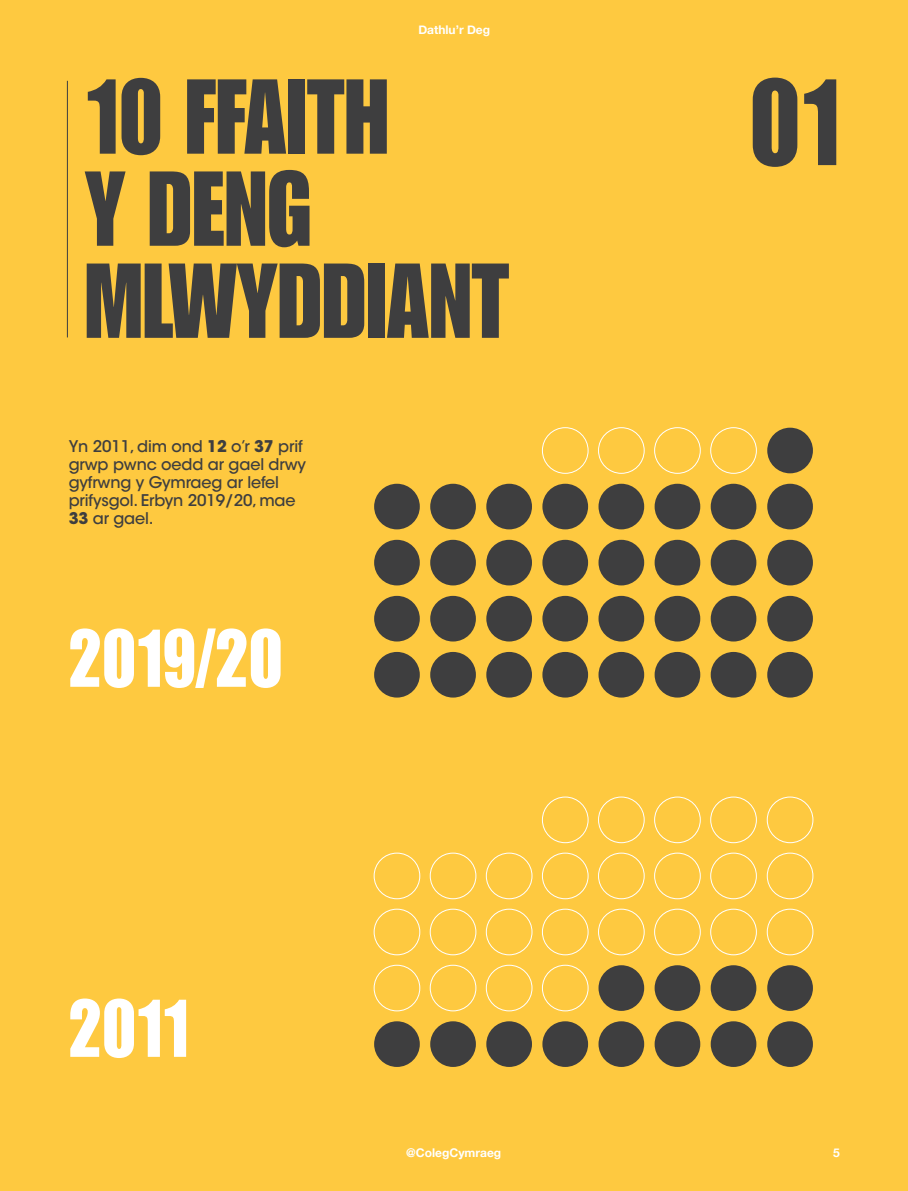
<style>
.page{position:relative;width:908px;height:1191px;background:#fff}
.page>*{position:absolute;margin:0;border:0;box-sizing:border-box;transform-origin:0 0}
.t1{font:120px "Impact LT Std";color:#3e3e3f;scale:.88 1}
.t2{font:104px/92px "Impact LT Std";color:#3e3e3f;scale:.88 1}
.t3{font:80px "Impact LT Std";color:#fff;scale:.88 1}
.t4{font:500 16px/18px "ITC Avant Garde Std";letter-spacing:-.01em;color:#3e3e3f}
.t5{font:700 12px "Helvetica Neue";color:#fff}
.s1{font-weight:700}
</style>
<div class="page">
<div style="left:0;top:0;width:907px;height:1191px;background:#fec940"></div>
<div style="left:373px;top:964px;width:47px;height:47px;border:1px solid #fff;border-radius:50%"></div>
<div style="left:374px;top:596px;width:45px;height:45px;background:#3e3e3f;border-radius:50%"></div>
<div style="left:429px;top:964px;width:47px;height:47px;border:1px solid #fff;border-radius:50%"></div>
<div style="left:430px;top:596px;width:45px;height:45px;background:#3e3e3f;border-radius:50%"></div>
<div style="left:485px;top:964px;width:47px;height:47px;border:1px solid #fff;border-radius:50%"></div>
<div style="left:486px;top:596px;width:45px;height:45px;background:#3e3e3f;border-radius:50%"></div>
<div style="left:541px;top:964px;width:47px;height:47px;border:1px solid #fff;border-radius:50%"></div>
<div style="left:542px;top:596px;width:46px;height:45px;background:#3e3e3f;border-radius:50%"></div>
<div style="left:598px;top:965px;width:46px;height:46px;background:#3e3e3f;border-radius:50%"></div>
<div style="left:598px;top:596px;width:46px;height:45px;background:#3e3e3f;border-radius:50%"></div>
<div style="left:374px;top:1021px;width:45px;height:46px;background:#3e3e3f;border-radius:50%"></div>
<div style="left:374px;top:652px;width:45px;height:45px;background:#3e3e3f;border-radius:50%"></div>
<div style="left:430px;top:1021px;width:45px;height:46px;background:#3e3e3f;border-radius:50%"></div>
<div style="left:430px;top:652px;width:45px;height:45px;background:#3e3e3f;border-radius:50%"></div>
<div style="left:486px;top:1021px;width:45px;height:46px;background:#3e3e3f;border-radius:50%"></div>
<div style="left:486px;top:652px;width:45px;height:45px;background:#3e3e3f;border-radius:50%"></div>
<div style="left:542px;top:1021px;width:46px;height:46px;background:#3e3e3f;border-radius:50%"></div>
<div style="left:542px;top:652px;width:46px;height:45px;background:#3e3e3f;border-radius:50%"></div>
<div style="left:598px;top:1021px;width:46px;height:46px;background:#3e3e3f;border-radius:50%"></div>
<div style="left:598px;top:652px;width:46px;height:45px;background:#3e3e3f;border-radius:50%"></div>
<div style="left:373px;top:908px;width:47px;height:47px;border:1px solid #fff;border-radius:50%"></div>
<div style="left:374px;top:540px;width:45px;height:45px;background:#3e3e3f;border-radius:50%"></div>
<div style="left:429px;top:908px;width:47px;height:47px;border:1px solid #fff;border-radius:50%"></div>
<div style="left:430px;top:540px;width:45px;height:45px;background:#3e3e3f;border-radius:50%"></div>
<div style="left:485px;top:908px;width:47px;height:47px;border:1px solid #fff;border-radius:50%"></div>
<div style="left:486px;top:540px;width:45px;height:45px;background:#3e3e3f;border-radius:50%"></div>
<div style="left:541px;top:908px;width:47px;height:47px;border:1px solid #fff;border-radius:50%"></div>
<div style="left:542px;top:540px;width:46px;height:45px;background:#3e3e3f;border-radius:50%"></div>
<div style="left:597px;top:908px;width:47px;height:47px;border:1px solid #fff;border-radius:50%"></div>
<div style="left:598px;top:540px;width:46px;height:45px;background:#3e3e3f;border-radius:50%"></div>
<div style="left:373px;top:852px;width:47px;height:47px;border:1px solid #fff;border-radius:50%"></div>
<div style="left:374px;top:484px;width:45px;height:45px;background:#3e3e3f;border-radius:50%"></div>
<div style="left:429px;top:852px;width:47px;height:47px;border:1px solid #fff;border-radius:50%"></div>
<div style="left:430px;top:484px;width:45px;height:45px;background:#3e3e3f;border-radius:50%"></div>
<div style="left:485px;top:852px;width:47px;height:47px;border:1px solid #fff;border-radius:50%"></div>
<div style="left:486px;top:484px;width:45px;height:45px;background:#3e3e3f;border-radius:50%"></div>
<div style="left:541px;top:852px;width:47px;height:47px;border:1px solid #fff;border-radius:50%"></div>
<div style="left:542px;top:484px;width:46px;height:45px;background:#3e3e3f;border-radius:50%"></div>
<div style="left:597px;top:852px;width:47px;height:47px;border:1px solid #fff;border-radius:50%"></div>
<div style="left:598px;top:484px;width:46px;height:45px;background:#3e3e3f;border-radius:50%"></div>
<div style="left:541px;top:796px;width:47px;height:47px;border:1px solid #fff;border-radius:50%"></div>
<div style="left:541px;top:427px;width:47px;height:47px;border:1px solid #fff;border-radius:50%"></div>
<div style="left:597px;top:796px;width:47px;height:47px;border:1px solid #fff;border-radius:50%"></div>
<div style="left:597px;top:427px;width:47px;height:47px;border:1px solid #fff;border-radius:50%"></div>
<div style="left:654px;top:965px;width:46px;height:46px;background:#3e3e3f;border-radius:50%"></div>
<div style="left:654px;top:596px;width:46px;height:45px;background:#3e3e3f;border-radius:50%"></div>
<div style="left:654px;top:1021px;width:46px;height:46px;background:#3e3e3f;border-radius:50%"></div>
<div style="left:654px;top:652px;width:46px;height:45px;background:#3e3e3f;border-radius:50%"></div>
<div style="left:653px;top:908px;width:47px;height:47px;border:1px solid #fff;border-radius:50%"></div>
<div style="left:654px;top:540px;width:46px;height:45px;background:#3e3e3f;border-radius:50%"></div>
<div style="left:653px;top:852px;width:47px;height:47px;border:1px solid #fff;border-radius:50%"></div>
<div style="left:654px;top:484px;width:46px;height:45px;background:#3e3e3f;border-radius:50%"></div>
<div style="left:653px;top:796px;width:47px;height:47px;border:1px solid #fff;border-radius:50%"></div>
<div style="left:653px;top:427px;width:47px;height:47px;border:1px solid #fff;border-radius:50%"></div>
<div style="left:710px;top:965px;width:46px;height:46px;background:#3e3e3f;border-radius:50%"></div>
<div style="left:710px;top:596px;width:46px;height:45px;background:#3e3e3f;border-radius:50%"></div>
<div style="left:710px;top:1021px;width:46px;height:46px;background:#3e3e3f;border-radius:50%"></div>
<div style="left:710px;top:652px;width:46px;height:45px;background:#3e3e3f;border-radius:50%"></div>
<div style="left:710px;top:908px;width:46px;height:47px;border:1px solid #fff;border-radius:50%"></div>
<div style="left:710px;top:540px;width:46px;height:45px;background:#3e3e3f;border-radius:50%"></div>
<div style="left:710px;top:852px;width:46px;height:47px;border:1px solid #fff;border-radius:50%"></div>
<div style="left:710px;top:484px;width:46px;height:45px;background:#3e3e3f;border-radius:50%"></div>
<div style="left:710px;top:796px;width:46px;height:47px;border:1px solid #fff;border-radius:50%"></div>
<div style="left:710px;top:427px;width:46px;height:47px;border:1px solid #fff;border-radius:50%"></div>
<div style="left:766px;top:965px;width:46px;height:46px;background:#3e3e3f;border-radius:50%"></div>
<div style="left:766px;top:596px;width:46px;height:45px;background:#3e3e3f;border-radius:50%"></div>
<div style="left:766px;top:1021px;width:46px;height:46px;background:#3e3e3f;border-radius:50%"></div>
<div style="left:766px;top:652px;width:46px;height:45px;background:#3e3e3f;border-radius:50%"></div>
<div style="left:766px;top:908px;width:47px;height:47px;border:1px solid #fff;border-radius:50%"></div>
<div style="left:766px;top:540px;width:46px;height:45px;background:#3e3e3f;border-radius:50%"></div>
<div style="left:766px;top:852px;width:47px;height:47px;border:1px solid #fff;border-radius:50%"></div>
<div style="left:766px;top:484px;width:46px;height:45px;background:#3e3e3f;border-radius:50%"></div>
<div style="left:766px;top:796px;width:47px;height:47px;border:1px solid #fff;border-radius:50%"></div>
<div style="left:766px;top:428px;width:46px;height:45px;background:#3e3e3f;border-radius:50%"></div>
<hr style="left:67px;top:81px;width:1px;height:256px;background:#3e3e3f">
<p class="t5" style="left:418px;top:20px;width:73px">Dathlu’r Deg</p>
<h2 class="t2" style="left:85px;top:70px;width:483px">10 FFAITH<br>Y DENG<br>MLWYDDIANT</h2>
<p class="t1" style="left:749px;top:53px;width:104px">01</p>
<p class="t4" style="left:69px;top:437px;width:239px">Yn 2011, dim ond <span class="s1">12</span> o’r <span class="s1">37</span> prif grwp pwnc oedd ar gael drwy gyfrwng y Gymraeg ar lefel prifysgol. Erbyn 2019/20, mae<br><span class="s1">33</span> ar gael.</p>
<h3 class="t3" style="left:68px;top:612px;width:245px">2019/20</h3>
<h3 class="t3" style="left:68px;top:982px;width:138px">2011</h3>
<p class="t5" style="left:406px;top:1143px;width:96px">@ColegCymraeg</p>
<p class="t5" style="left:832px;top:1143px;width:8px">5</p>
</div>
